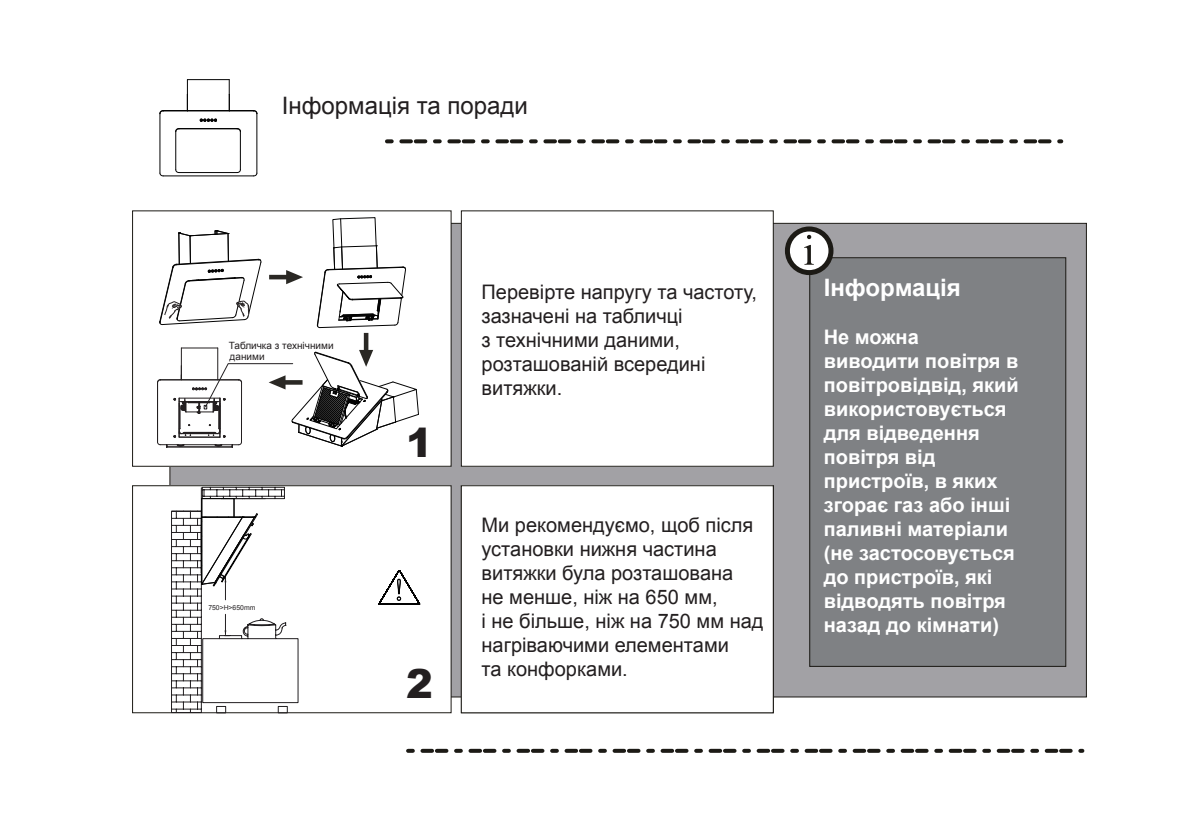
<style>
.page{position:relative;width:1191px;height:840px;background:#fff}
.page>*{position:absolute;margin:0;border:0;box-sizing:border-box;transform-origin:0 0}
.t1{font:900 40px "Arial";color:#231f20}
.t2{font:24px "Arial";color:#231f20}
.t3{font:700 24px "Arial";color:#fff}
.t4{font:20px/24px "Arial";color:#231f20}
.t5{font:700 20px/24px "Arial";color:#fff}
.t6{font:10px/10.8px "Arial";color:#231f20}
.t7{font:6.8px "Arial";color:#221f21}
</style>
<div class="page">
<div style="left:169px;top:223px;width:918px;height:474px;background:#a2a1a5;border:1px solid #1c1a15"></div>
<div style="left:809px;top:257px;width:256px;height:409px;background:#7f8184"></div>
<div style="left:809px;top:257px;width:257px;height:409px;border:1px solid #1c1a15"></div>
<svg style="left:787px;top:229px;width:44px;height:43px"></svg>
<div style="left:785px;top:226px;width:48px;height:49px;border:5px solid #1c1a15;border-radius:50%"></div>
<svg style="left:804px;top:245px;width:9px;height:19px"></svg>
<svg style="left:807px;top:235px;width:4px;height:4px"></svg>
<svg style="left:387px;top:139px;width:674px;height:4px"></svg>
<div style="left:133px;top:485px;width:318px;height:227px;background:#fff"></div>
<div style="left:132px;top:485px;width:319px;height:227px;border:1px solid #1c1a15"></div>
<div style="left:461px;top:211px;width:312px;height:255px;background:#fff"></div>
<div style="left:133px;top:211px;width:318px;height:255px;background:#fff"></div>
<div style="left:461px;top:485px;width:312px;height:227px;background:#fff"></div>
<div style="left:461px;top:485px;width:312px;height:227px;border:1px solid #1c1a15"></div>
<svg style="left:408px;top:748px;width:674px;height:4px"></svg>
<svg style="left:378px;top:570px;width:43px;height:35px"></svg>
<hr style="left:160px;top:114px;width:1px;height:59px;background:#030303">
<hr style="left:179px;top:128px;width:58px;height:1px;background:#030303">
<hr style="left:229px;top:80px;width:1px;height:31px;background:#030303">
<hr style="left:187px;top:80px;width:1px;height:31px;background:#030303">
<hr style="left:187px;top:79px;width:42px;height:1px;background:#030303">
<hr style="left:240px;top:131px;width:1px;height:39px;background:#030303">
<hr style="left:179px;top:172px;width:58px;height:1px;background:#030303">
<hr style="left:175px;top:131px;width:1px;height:39px;background:#030303">
<hr style="left:256px;top:114px;width:1px;height:59px;background:#030303">
<hr style="left:163px;top:175px;width:91px;height:1px;background:#030303">
<hr style="left:163px;top:110px;width:91px;height:1px;background:#030303">
<svg style="left:175px;top:128px;width:5px;height:4px"></svg>
<svg style="left:200px;top:119px;width:17px;height:3px"></svg>
<svg style="left:157px;top:217px;width:262px;height:254px"></svg>
<svg style="left:171px;top:486px;width:127px;height:227px"></svg>
<p class="t2" style="left:282px;top:89px;width:248px">Інформація та поради</p>
<p class="t6" style="left:229px;top:340px;width:106px">Табличка з технічними даними</p>
<p class="t7" style="left:208px;top:602px;width:49px">750&gt;H&gt;650mm</p>
<h1 class="t1" style="left:406px;top:413px;width:28px">1</h1>
<h1 class="t1" style="left:406px;top:654px;width:28px">2</h1>
<p class="t4" style="left:481px;top:280px;width:277px">Перевірте напругу та частоту, зазначені на табличці<br>з технічними даними, розташованій всередині витяжки.</p>
<p class="t4" style="left:481px;top:513px;width:283px">Ми рекомендуємо, щоб після установки нижня частина витяжки була розташована<br>не менше, ніж на 650 мм,<br>і не більше, ніж на 750 мм над нагріваючими елементами<br>та конфорками.</p>
<p class="t3" style="left:823px;top:271px;width:139px">Інформація</p>
<p class="t5" style="left:823px;top:325px;width:196px">Не можна виводити повітря в повітровідвід, який використовується для відведення повітря від пристроїв, в яких згорає газ або інші паливні матеріали (не застосовується до пристроїв, які відводять повітря назад до кімнати)</p>
</div>
